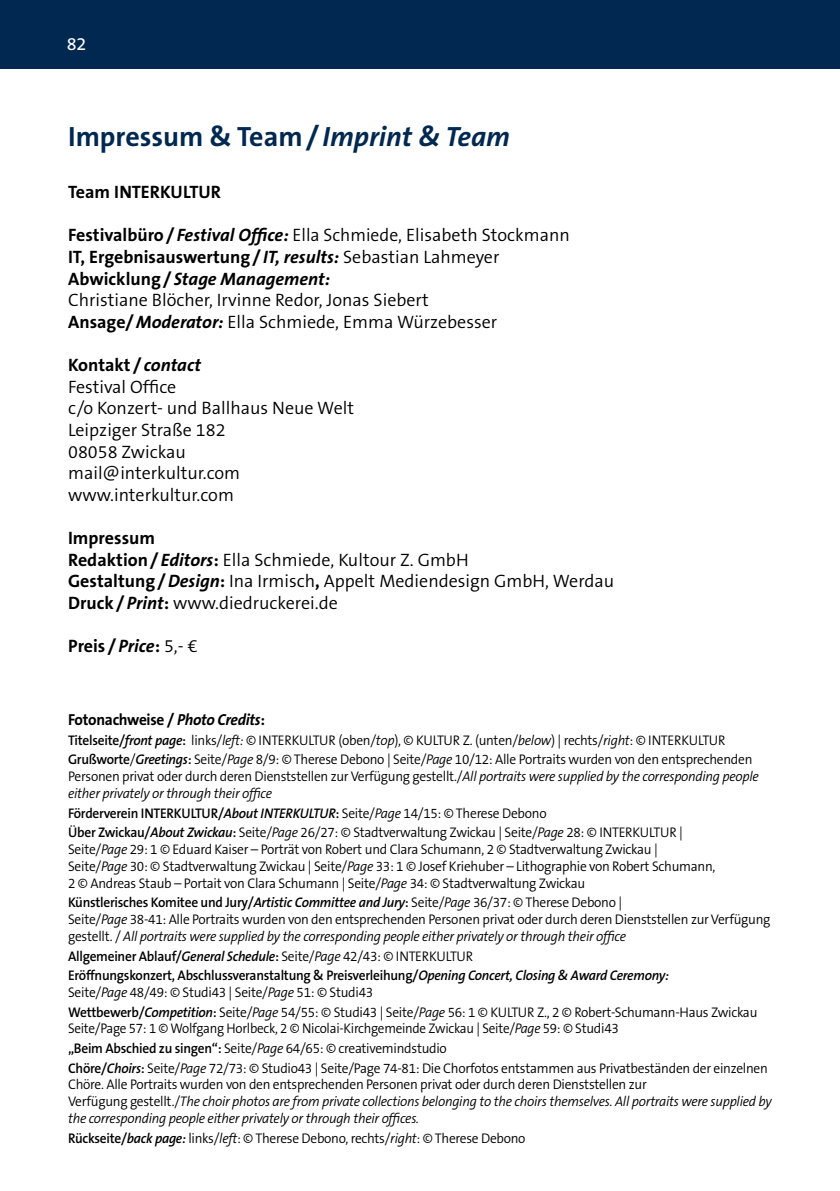
<style>
.page{position:relative;width:840px;height:1191px;background:#fff}
.page>*{position:absolute;margin:0;border:0;box-sizing:border-box;transform-origin:0 0}
.t1{font:700 28px "The Sans B7";color:#002851}
.t2{font:300 18px/21.6px "The Sans B4";color:#000}
.t3{font:700 18px/21.6px "The Sans B7";color:#000}
.t4{font:18px "The Sans B5 Plain";color:#fff}
.t5{font:700 16px "The Sans B7";letter-spacing:-.02em;color:#000;scale:.96 1}
.t6{font:300 14px/19.6px "The Sans B4";letter-spacing:-.02em;color:#000;scale:.96 1}
.t7{font:italic 300 14px/16.8px "The Sans B4";letter-spacing:-.02em;color:#000;scale:.96 1}
.t8{font:300 14px/19.6px "The Sans B4";letter-spacing:-.02em;color:#000;scale:.94 1}
.t9{font:600 14px "The Sans B6";letter-spacing:-.02em;color:#000;scale:.96 1}
.s1{font-style:italic}
.s2{font-family:"The Sans B7";font-weight:700}
.s3{font-family:"The Sans B7";font-weight:700;font-style:italic}
.s4{font-family:"The Sans B4";font-weight:300}
.s5{font-family:"The Sans B6";font-weight:600}
.s6{font-family:"The Sans B6";font-weight:600;font-style:italic}
.s7{font-style:normal}
.s8{font-family:"The Sans B4";font-weight:300;font-style:italic}
</style>
<div class="page">
<div style="left:0;top:0;width:839px;height:68px;background:#002851"></div>
<p class="t4" style="left:67px;top:34px;width:21px">82</p>
<h1 class="t1" style="left:68px;top:121px;width:443px">Impressum &amp; Team/ <span class="s1">Imprint &amp; Team</span></h1>
<p class="t3" style="left:68px;top:182px;width:154px">Team INTERKULTUR</p>
<p class="t2" style="left:68px;top:225px;width:503px"><span class="s2">Festivalbüro/</span> <span class="s3">Festival Office:</span> Ella Schmiede, Elisabeth Stockmann</p>
<p class="t3" style="left:68px;top:247px;width:432px">IT, Ergebnisauswertung/ <span class="s1">IT, results:</span> <span class="s4">Sebastian Lahmeyer<br></span>Abwicklung/ <span class="s1">Stage Management:</span></p>
<p class="t2" style="left:68px;top:290px;width:430px">Christiane Blöcher, Irvinne Redor, Jonas Siebert<br><span class="s2">Ansage/</span><span class="s3">Moderator:</span> Ella Schmiede, Emma Würzebesser</p>
<p class="t3" style="left:68px;top:355px;width:134px">Kontakt / <span class="s1">contact</span></p>
<p class="t2" style="left:68px;top:376px;width:287px">Festival Office<br>c/o Konzert- und Ballhaus Neue Welt<br>Leipziger Straße 182<br>08058 Zwickau mail@interkultur.com www.interkultur.com</p>
<p class="t3" style="left:68px;top:527px;width:88px">Impressum</p>
<p class="t2" style="left:68px;top:549px;width:547px"><span class="s2">Redaktion/</span> <span class="s3">Editors</span><span class="s2">:</span> Ella Schmiede, Kultour Z. GmbH<br><span class="s2">Gestaltung/</span><span class="s3">Design</span><span class="s2">:</span> Ina Irmisch<span class="s2">,</span> Appelt Mediendesign GmbH, Werdau<br><span class="s2">Druck/</span><span class="s3">Print</span><span class="s2">:</span> www.diedruckerei.de</p>
<p class="t3" style="left:68px;top:635px;width:131px">Preis /<span class="s1">Price</span>: <span class="s4">5,- €</span></p>
<p class="t5" style="left:68px;top:711px;width:206px">Fotonachweise / <span class="s1">Photo Credits</span>:</p>
<p class="t6" style="left:68px;top:730px;width:714px"><span class="s5">Titelseite/</span><span class="s6">front page</span><span class="s5">:</span> links/<span class="s1">left:</span> © INTERKULTUR (oben/<span class="s1">top</span>), © KULTUR Z. (unten/<span class="s1">below</span>) | rechts/<span class="s1">right</span>: © INTERKULTUR<br><span class="s5">Grußworte</span>/<span class="s6">Greetings</span><span class="s5">:</span> Seite/<span class="s1">Page</span> 8/9: © Therese Debono | Seite/<span class="s1">Page</span> 10/12: Alle Portraits wurden von den entsprechenden</p>
<p class="t7" style="left:68px;top:768px;width:720px"><span class="s7">Personen privat oder durch deren Dienststellen zur Verfügung gestellt./</span>All portraits were supplied by the corresponding people either privately or through their office</p>
<p class="t6" style="left:68px;top:803px;width:641px"><span class="s5">Förderverein INTERKULTUR/</span><span class="s6">About INTERKULTUR</span><span class="s5">:</span> Seite/<span class="s1">Page</span> 14/15: © Therese Debono<br><span class="s5">Über Zwickau/</span><span class="s6">About Zwickau</span><span class="s5">:</span> Seite/<span class="s1">Page</span> 26/27: © Stadtverwaltung Zwickau | Seite/<span class="s1">Page</span> 28: © INTERKULTUR |</p>
<p class="t6" style="left:68px;top:841px;width:675px;line-height:16.8px">Seite/<span class="s1">Page</span> 29: 1 © Eduard Kaiser – Porträt von Robert und Clara Schumann, 2 © Stadtverwaltung Zwickau |<br>Seite/<span class="s1">Page</span> 30: © Stadtverwaltung Zwickau | Seite/<span class="s1">Page</span> 33: 1 © Josef Kriehuber – Lithographie von Robert Schumann,<br>2 © Andreas Staub – Portait von Clara Schumann | Seite/<span class="s1">Page</span> 34: © Stadtverwaltung Zwickau</p>
<p class="t9" style="left:68px;top:895px;width:578px">Künstlerisches Komitee und Jury/<span class="s1">Artistic Committee and Jury</span>: <span class="s4">Seite/</span><span class="s8">Page</span> <span class="s4">36/37: © Therese Debono |</span></p>
<p class="t6" style="left:68px;top:911px;width:732px;line-height:16.8px">Seite/<span class="s1">Page</span> 38-41: Alle Portraits wurden von den entsprechenden Personen privat oder durch deren Dienststellen zur Verfügung gestellt. / <span class="s1">All portraits were supplied by the corresponding people either privately or through their office</span></p>
<p class="t6" style="left:68px;top:946px;width:423px"><span class="s5">Allgemeiner Ablauf/</span><span class="s6">General Schedule</span><span class="s5">:</span> Seite/<span class="s1">Page</span> 42/43: © INTERKULTUR</p>
<p class="t9" style="left:68px;top:968px;width:627px">Eröffnungskonzert, Abschlussveranstaltung &amp; Preisverleihung/<span class="s1">Opening Concert, Closing &amp; Award Ceremony:</span></p>
<p class="t6" style="left:68px;top:982px;width:719px">Seite/<span class="s1">Page</span> 48/49: © Studi43 | Seite/<span class="s1">Page</span> 51: © Studi43<br><span class="s5">Wettbewerb/</span><span class="s6">Competition</span><span class="s5">:</span> Seite/<span class="s1">Page</span> 54/55: © Studi43 | Seite/<span class="s1">Page</span> 56: 1 © KULTUR Z., 2 © Robert-Schumann-Haus Zwickau</p>
<p class="t8" style="left:68px;top:1019px;width:745px">Seite/Page 57: 1 © Wolfgang Horlbeck, 2 © Nicolai-Kirchgemeinde Zwickau | Seite/<span class="s1">Page</span> 59: © Studi43<br><span class="s5">„Beim Abschied zu singen“:</span> Seite/<span class="s1">Page</span> 64/65: © creativemindstudio<br><span class="s5">Chöre/</span><span class="s6">Choirs</span><span class="s5">:</span> Seite/<span class="s1">Page</span> 72/73: © Studio43 | Seite/Page 74-81: Die Chorfotos entstammen aus Privatbeständen der einzelnen</p>
<p class="t7" style="left:68px;top:1076px;width:734px"><span class="s7">Chöre. Alle Portraits wurden von den entsprechenden Personen privat oder durch deren Dienststellen zur<br>Verfügung gestellt./</span>The choir photos are from private collections belonging to the choirs themselves. All portraits were supplied by the corresponding people either privately or through their offices.</p>
<p class="t6" style="left:68px;top:1128px;width:478px"><span class="s5">Rückseite/</span><span class="s6">back page:</span> links/<span class="s1">left</span>: © Therese Debono, rechts/<span class="s1">right</span>: © Therese Debono</p>
</div>
